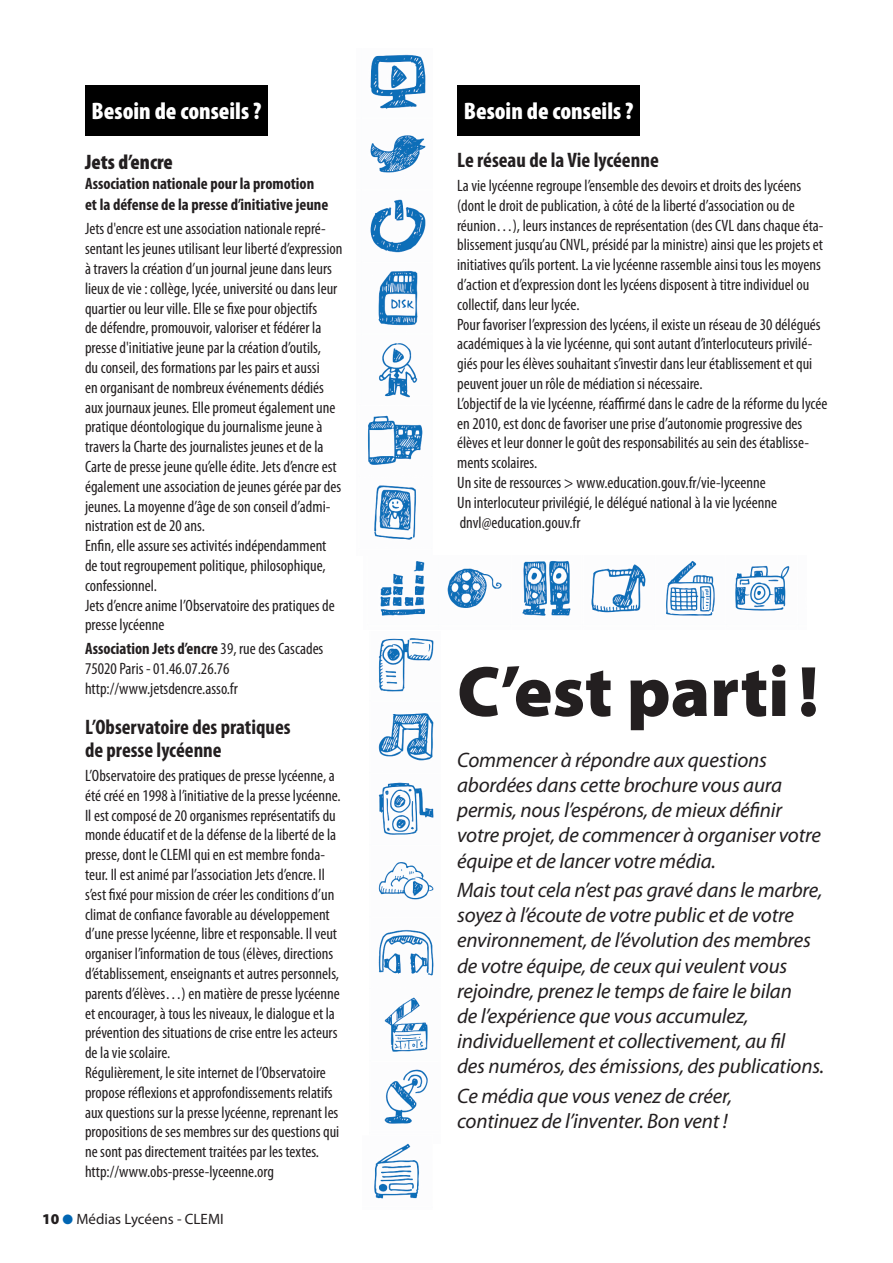
<style>
.page{position:relative;width:893px;height:1263px;background:#fff}
.page>*{position:absolute;margin:0;border:0;box-sizing:border-box;transform-origin:0 0}
.t1{font:900 72px "Myriad Pro";color:#231f20}
.t2{font:900 condensed 24px "Myriad Pro";color:#fff}
.Chapo{font:italic 21px/25.2px "Myriad Pro";letter-spacing:-.01em;color:#231f20}
.texte_col{font:700 condensed 21px "Myriad Pro";color:#231f20}
.t3{font:900 condensed 21px "Myriad Pro";color:#231f20}
.texte_col-2{font:condensed 16.5px/19.8px "Myriad Pro";color:#231f20}
.t4{font:700 condensed 16.5px "Myriad Pro";color:#231f20}
.t5{font:15px "Myriad Pro";color:#231f20}
.s1{font-weight:700}
.s2{font-weight:900}
.s3{color:#0166b3}
</style>
<div class="page">
<div style="left:85px;top:85px;width:183px;height:50px;background:#000"></div>
<div style="left:457px;top:85px;width:183px;height:50px;background:#000"></div>
<img style="left:380px;top:560px;width:410px;height:56px">
<img style="left:367px;top:54px;width:59px;height:486px">
<img style="left:378px;top:638px;width:56px;height:486px">
<img style="left:374px;top:1143px;width:45px;height:56px">
<p class="t2" style="left:92px;top:98px;width:171px">Besoin de conseils ?</p>
<p class="t3" style="left:85px;top:150px;width:89px">Jets d’encre</p>
<p class="t4" style="left:85px;top:173px;width:231px">Association nationale pour la promotion</p>
<p class="t4" style="left:85px;top:194px;width:245px">et la défense de la presse d’initiative jeune</p>
<p class="texte_col-2" style="left:85px;top:219px;width:259px">Jets d'encre est une association nationale repré&shy;sentant les jeunes utilisant leur liberté d’expression à travers la création d’un journal jeune dans leurs lieux de vie : collège, lycée, université ou dans leur quartier ou leur ville. Elle se fixe pour objectifs<br>de défendre, promouvoir, valoriser et fédérer la presse d'initiative jeune par la création d’outils,<br>du conseil, des formations par les pairs et aussi<br>en organisant de nombreux événements dédiés aux journaux jeunes. Elle promeut également une pratique déontologique du journalisme jeune à travers la Charte des journalistes jeunes et de la Carte de presse jeune qu’elle édite. Jets d’encre est également une association de jeunes gérée par des jeunes. La moyenne d’âge de son conseil d’admi&shy;nistration est de 20 ans.</p>
<p class="texte_col-2" style="left:85px;top:536px;width:243px;text-align:justify">Enfin, elle assure ses activités indépendamment de tout regroupement politique, philosophique, confessionnel.</p>
<p class="texte_col-2" style="left:85px;top:595px;width:251px">Jets d’encre anime l’Observatoire des pratiques de presse lycéenne</p>
<p class="texte_col-2" style="left:85px;top:639px;width:240px"><span class="s1">Association Jets d’encre</span> 39, rue des Cascades<br>75020 Paris - 01.46.07.26.76</p>
<p class="texte_col-2" style="left:85px;top:678px;width:154px">http://www.jetsdencre.asso.fr</p>
<p class="texte_col" style="left:85px;top:714px;width:207px">L’Observatoire des pratiques</p>
<p class="texte_col" style="left:85px;top:737px;width:138px">de presse lycéenne</p>
<p class="texte_col-2" style="left:85px;top:765px;width:257px">L’Observatoire des pratiques de presse lycéenne, a été créé en 1998 à l’initiative de la presse lycéenne.<br>Il est composé de 20 organismes représentatifs du monde éducatif et de la défense de la liberté de la presse, dont le CLEMI qui en est membre fonda&shy;teur. Il est animé par l’association Jets d’encre. Il s’est fixé pour mission de créer les conditions d’un climat de confiance favorable au développement d’une presse lycéenne, libre et responsable. Il veut organiser l’information de tous (élèves, directions d’établissement, enseignants et autres personnels, parents d’élèves…) en matière de presse lycéenne et encourager, à tous les niveaux, le dialogue et la prévention des situations de crise entre les acteurs de la vie scolaire.</p>
<p class="texte_col-2" style="left:85px;top:1062px;width:256px">Régulièrement, le site internet de l’Observatoire propose réflexions et approfondissements relatifs aux questions sur la presse lycéenne, reprenant les propositions de ses membres sur des questions qui ne sont pas directement traitées par les textes.</p>
<p class="texte_col-2" style="left:85px;top:1161px;width:191px">http://www.obs-presse-lyceenne.org</p>
<p class="t5" style="left:42px;top:1210px;width:183px"><span class="s2">10</span> <span class="s3">●</span> Médias Lycéens - CLEMI</p>
<p class="t2" style="left:464px;top:98px;width:171px">Besoin de conseils ?</p>
<p class="texte_col" style="left:457px;top:147px;width:203px">Le réseau de la Vie lycéenne</p>
<p class="texte_col-2" style="left:457px;top:175px;width:368px">La vie lycéenne regroupe l’ensemble des devoirs et droits des lycéens (dont le droit de publication, à côté de la liberté d’association ou de réunion…), leurs instances de représentation (des CVL dans chaque éta&shy;blissement jusqu’au CNVL, présidé par la ministre) ainsi que les projets et initiatives qu’ils portent. La vie lycéenne rassemble ainsi tous les moyens d’action et d’expression dont les lycéens disposent à titre individuel ou collectif, dans leur lycée.</p>
<p class="texte_col-2" style="left:457px;top:314px;width:365px">Pour favoriser l’expression des lycéens, il existe un réseau de 30 délégués académiques à la vie lycéenne, qui sont autant d’interlocuteurs privilé&shy;giés pour les élèves souhaitant s’investir dans leur établissement et qui peuvent jouer un rôle de médiation si nécessaire.</p>
<p class="texte_col-2" style="left:457px;top:393px;width:372px">L’objectif de la vie lycéenne, réaffirmé dans le cadre de la réforme du lycée en 2010, est donc de favoriser une prise d’autonomie progressive des élèves et leur donner le goût des responsabilités au sein des établisse&shy;ments scolaires.</p>
<p class="texte_col-2" style="left:457px;top:472px;width:310px">Un site de ressources &gt; www.education.gouv.fr/vie-lyceenne</p>
<p class="texte_col-2" style="left:457px;top:492px;width:322px">Un interlocuteur privilégié, le délégué national à la vie lycéenne</p>
<p class="texte_col-2" style="left:460px;top:512px;width:122px">dnvl@education.gouv.fr</p>
<p class="t1" style="left:457px;top:651px;width:363px">C’est parti!</p>
<p class="Chapo" style="left:457px;top:747px;width:365px">Commencer à répondre aux questions abordées dans cette brochure vous aura permis, nous l’espérons, de mieux définir votre projet, de commencer à organiser votre équipe et de lancer votre média.</p>
<p class="Chapo" style="left:457px;top:877px;width:369px">Mais tout cela n’est pas gravé dans le marbre, soyez à l’écoute de votre public et de votre environnement, de l’évolution des membres de votre équipe, de ceux qui veulent vous rejoindre, prenez le temps de faire le bilan<br>de l’expérience que vous accumulez, individuellement et collectivement, au fil<br>des numéros, des émissions, des publications.</p>
<p class="Chapo" style="left:457px;top:1083px;width:277px">Ce média que vous venez de créer, continuez de l’inventer. Bon vent !</p>
</div>
